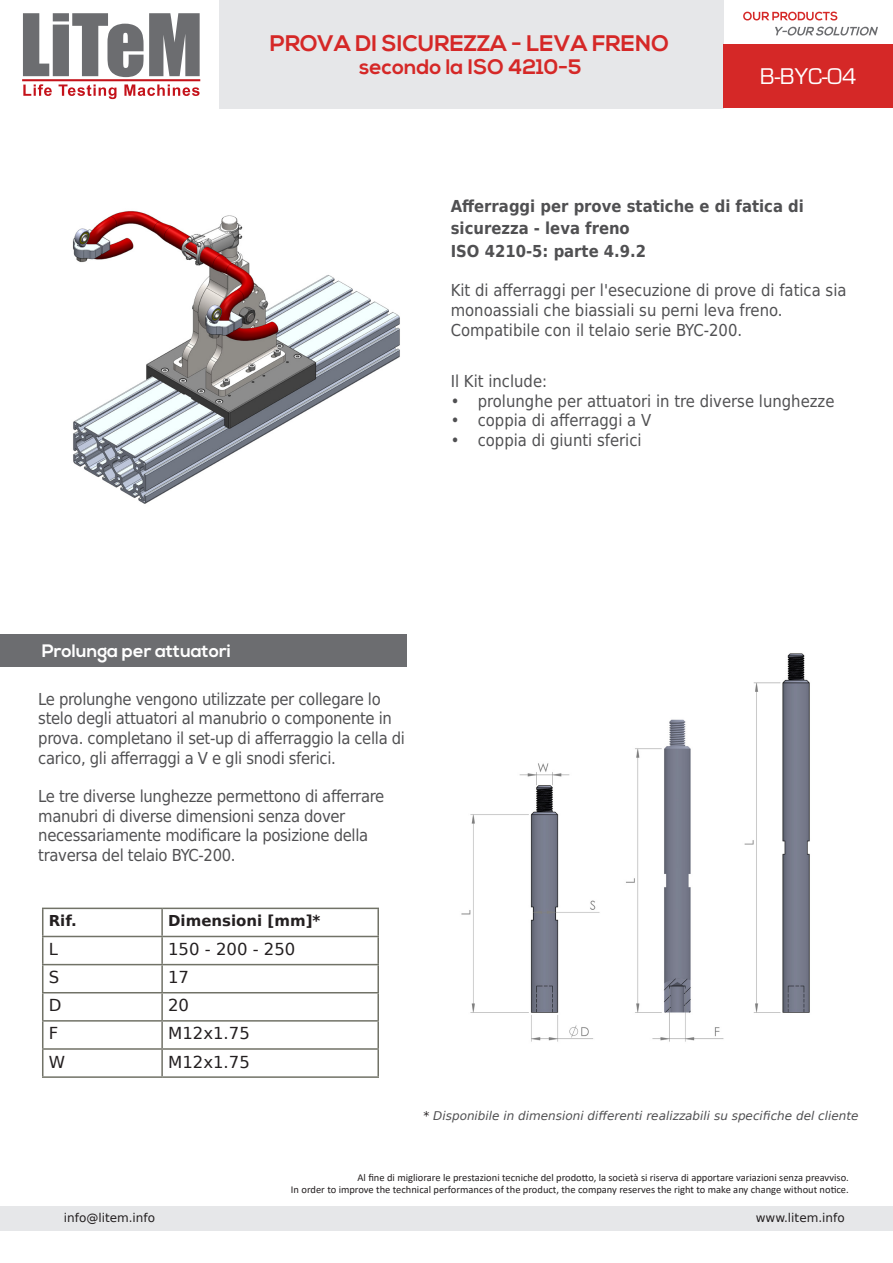
<style>
.page{position:relative;width:893px;height:1263px;background:#fff}
.page>*{position:absolute;margin:0;border:0;box-sizing:border-box;transform-origin:0 0}
.t1{font:700 22.5px "Nexa";color:#d52827}
.t2{font:700 21px "Nexa";color:#d52827}
.t3{font:21px "Eurostile";color:#fff}
.t4{font:700 18px "Nexa";color:#fff}
.t5{font:16.5px/19.8px "DejaVu Sans Condensed";letter-spacing:-.02em;color:#505052}
.t6{font:16.5px/19.8px "DejaVu Sans Condensed";color:#505052}
.t7{font:700 16.5px/22.5px "DejaVu Sans Condensed";color:#505052}
.t8{font:16.5px "DejaVu Sans";color:#231f20}
.t9{font:700 15px "DejaVu Sans";color:#231f20}
.t10{font:italic 12px "DejaVu Sans";color:#505052}
.t11{font:12px "DejaVu Sans";color:#231f20}
.t12{font:10.5px "Calibri";color:#231f20}
.s1{color:#231f20}
</style>
<div class="page">
<div style="left:219px;top:0;width:504px;height:108px;background:#e6e7e9"></div>
<div style="left:723px;top:45px;width:170px;height:63px;background:#d52827"></div>
<svg style="left:743px;top:12px;width:94px;height:9px"></svg>
<svg style="left:775px;top:27px;width:103px;height:9px"></svg>
<div style="left:0;top:634px;width:407px;height:33px;background:#6c6d70"></div>
<svg style="left:23px;top:13px;width:177px;height:64px"></svg>
<hr style="left:22px;top:79px;width:178px;height:2px;background:#c4121a">
<svg style="left:23px;top:84px;width:29px;height:12px"></svg>
<svg style="left:59px;top:84px;width:57px;height:15px"></svg>
<svg style="left:124px;top:84px;width:76px;height:12px"></svg>
<div style="left:0;top:1206px;width:893px;height:24px;background:#e6e7e9"></div>
<img style="left:72px;top:211px;width:328px;height:293px">
<img style="left:461px;top:653px;width:349px;height:389px">
<hr style="left:42px;top:907px;width:120px;height:2px;background:#717267">
<hr style="left:162px;top:907px;width:217px;height:2px;background:#717267">
<hr style="left:161px;top:909px;width:2px;height:27px;background:#717267">
<hr style="left:377px;top:909px;width:2px;height:27px;background:#717267">
<hr style="left:42px;top:936px;width:120px;height:1px;background:#717267">
<hr style="left:162px;top:936px;width:217px;height:1px;background:#717267">
<hr style="left:161px;top:937px;width:2px;height:27px;background:#717267">
<hr style="left:377px;top:937px;width:2px;height:27px;background:#717267">
<hr style="left:42px;top:964px;width:120px;height:1px;background:#717267">
<hr style="left:162px;top:964px;width:217px;height:1px;background:#717267">
<hr style="left:161px;top:965px;width:2px;height:27px;background:#717267">
<hr style="left:377px;top:965px;width:2px;height:27px;background:#717267">
<hr style="left:42px;top:992px;width:120px;height:1px;background:#717267">
<hr style="left:162px;top:992px;width:217px;height:1px;background:#717267">
<hr style="left:161px;top:993px;width:2px;height:27px;background:#717267">
<hr style="left:377px;top:993px;width:2px;height:27px;background:#717267">
<hr style="left:42px;top:1020px;width:120px;height:1px;background:#717267">
<hr style="left:162px;top:1020px;width:217px;height:1px;background:#717267">
<hr style="left:161px;top:1021px;width:2px;height:27px;background:#717267">
<hr style="left:377px;top:1021px;width:2px;height:27px;background:#717267">
<hr style="left:42px;top:1048px;width:120px;height:2px;background:#717267">
<svg style="left:42px;top:909px;width:1px;height:167px"></svg>
<hr style="left:162px;top:1048px;width:217px;height:2px;background:#717267">
<hr style="left:161px;top:1050px;width:2px;height:26px;background:#717267">
<hr style="left:377px;top:1050px;width:2px;height:26px;background:#717267">
<hr style="left:42px;top:1076px;width:120px;height:2px;background:#717267">
<hr style="left:162px;top:1076px;width:217px;height:2px;background:#717267">
<p class="t1" style="left:270px;top:30px;width:401px">PROVA DI SICUREZZA - LEVA FRENO</p>
<p class="t2" style="left:359px;top:54px;width:223px">secondo la ISO 4210-5</p>
<p class="t3" style="left:760px;top:64px;width:98px">B-BYC-04</p>
<p class="t7" style="left:451px;top:194px;width:355px">Afferraggi per prove statiche e di fatica di sicurezza - leva freno</p>
<p class="t7" style="left:451px;top:239px;width:197px">ISO 4210-5: parte 4.9.2</p>
<p class="t6" style="left:451px;top:280px;width:397px">Kit di afferraggi per l'esecuzione di prove di fatica sia monoassiali che biassiali su perni leva freno.</p>
<p class="t6" style="left:451px;top:319px;width:293px">Compatibile con il telaio serie BYC-200.</p>
<p class="t6" style="left:451px;top:371px;width:98px">Il Kit include:</p>
<p class="t6" style="left:451px;top:390px;width:385px">• prolunghe per attuatori in tre diverse lunghezze</p>
<p class="t6" style="left:451px;top:410px;width:202px">• coppia di afferraggi a V</p>
<p class="t6" style="left:451px;top:430px;width:192px">• coppia di giunti sferici</p>
<p class="t4" style="left:42px;top:641px;width:191px">Prolunga per attuatori</p>
<p class="t5" style="left:38px;top:688px;width:368px">Le prolunghe vengono utilizzate per collegare lo stelo degli attuatori al manubrio o componente in prova. completano il set-up di afferraggio la cella di carico, gli afferraggi a V e gli snodi sferici.</p>
<p class="t5" style="left:38px;top:786px;width:348px">Le tre diverse lunghezze permettono di afferrare manubri di diverse dimensioni senza dover necessariamente modificare la posizione della traversa del telaio BYC-200.</p>
<p class="t9" style="left:49px;top:908px;width:30px">Rif.</p>
<p class="t9" style="left:168px;top:908px;width:154px">Dimensioni [mm]*</p>
<p class="t8" style="left:49px;top:935px;width:11px">L</p>
<p class="t8" style="left:168px;top:935px;width:129px">150 - 200 - 250</p>
<p class="t8" style="left:49px;top:963px;width:12px">S</p>
<p class="t8" style="left:168px;top:963px;width:22px">17</p>
<p class="t8" style="left:49px;top:991px;width:14px">D</p>
<p class="t8" style="left:168px;top:991px;width:22px">20</p>
<p class="t8" style="left:49px;top:1019px;width:11px">F</p>
<p class="t8" style="left:168px;top:1019px;width:83px">M12x1.75</p>
<p class="t8" style="left:49px;top:1047px;width:18px">W</p>
<p class="t8" style="left:168px;top:1047px;width:83px">M12x1.75</p>
<p class="t10" style="left:423px;top:1107px;width:437px"><span class="s1">*</span> Disponibile in dimensioni differenti realizzabili su specifiche del cliente</p>
<p class="t12" style="left:358px;top:1170px;width:493px">Al fine di migliorare le prestazioni tecniche del prodotto, la società si riserva di apportare variazioni senza preavviso.</p>
<p class="t12" style="left:291px;top:1183px;width:559px">In order to improve the technical performances of the product, the company reserves the right to make any change without notice.</p>
<p class="t11" style="left:64px;top:1207px;width:93px">info@litem.info</p>
<p class="t11" style="left:756px;top:1207px;width:90px">www.litem.info</p>
</div>
